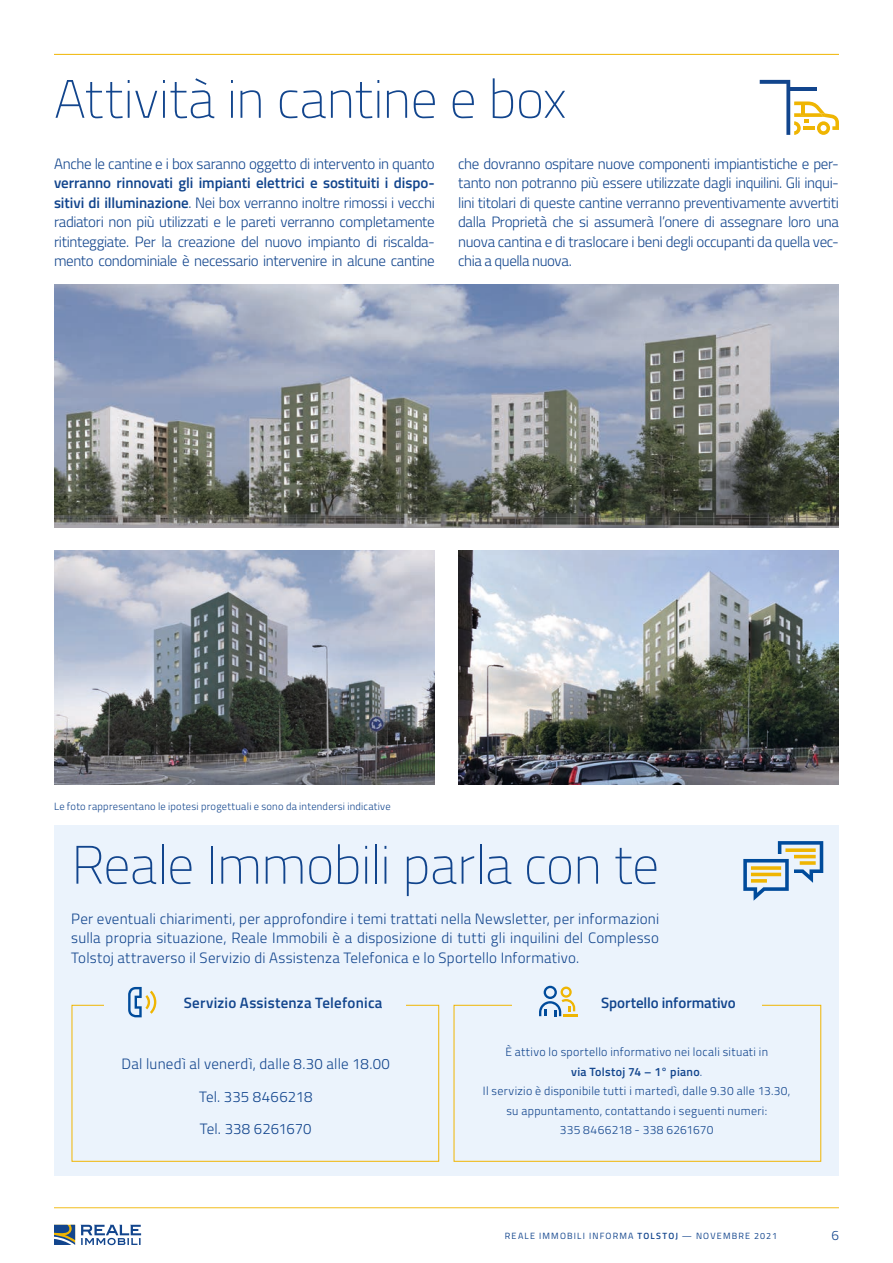
<style>
.page{position:relative;width:893px;height:1263px;background:#fff}
.page>*{position:absolute;margin:0;border:0;box-sizing:border-box;transform-origin:0 0}
.t1{font:100 54px "Titillium";letter-spacing:-.01em;color:#12458d}
.t2{font:300 15px/19.5px "Titillium";letter-spacing:-.01em;color:#12458d;text-align:justify}
.t3{font:300 15px "Titillium";letter-spacing:.015em;color:#12458d}
.t4{font:600 15px "Titillium";letter-spacing:.015em;color:#12458d}
.t5{font:600 15px "Titillium";letter-spacing:-.005em;color:#12458d}
.t6{font:300 13.65px "Titillium";color:#12458d}
.t7{font:300 12px/19.5px "Titillium";letter-spacing:.025em;color:#12458d;text-align:center}
.t8{font:600 12px "Titillium";letter-spacing:.025em;color:#12458d}
.t9{font:300 10.5px "Titillium";letter-spacing:.02em;color:#12458d}
.t10{font:9px "Titillium";letter-spacing:.13em;color:#12458d}
.s1{font-weight:600}
.s2{font-weight:300}
</style>
<div class="page">
<svg style="left:54px;top:1225px;width:21px;height:20px"></svg>
<svg style="left:81px;top:1225px;width:60px;height:20px"></svg>
<hr style="left:54px;top:1207px;width:785px;height:1px;background:#f2bd1c">
<hr style="left:54px;top:54px;width:785px;height:1px;background:#f0b502">
<img style="left:54px;top:284px;width:785px;height:243px">
<svg style="left:760px;top:80px;width:79px;height:55px"></svg>
<div style="left:54px;top:825px;width:785px;height:350px;background:#ebf3fc"></div>
<div style="left:72px;top:1005px;width:367px;height:157px;border:1px solid #f0b502"></div>
<div style="left:454px;top:1005px;width:367px;height:157px;border:1px solid #f0b502"></div>
<div style="left:105px;top:989px;width:301px;height:32px;background:#ebf3fc"></div>
<div style="left:513px;top:989px;width:249px;height:32px;background:#ebf3fc"></div>
<svg style="left:743px;top:841px;width:80px;height:60px"></svg>
<svg style="left:539px;top:986px;width:39px;height:30px"></svg>
<svg style="left:128px;top:987px;width:28px;height:30px"></svg>
<img style="left:54px;top:551px;width:381px;height:233px">
<img style="left:458px;top:551px;width:381px;height:233px">
<p class="t1" style="left:54px;top:60px;width:514px">Attività in cantine e box</p>
<p class="t2" style="left:458px;top:153px;width:382px">che dovranno ospitare nuove componenti impiantistiche e per&shy;tanto non potranno più essere utilizzate dagli inquilini. Gli inqui&shy;lini titolari di queste cantine verranno preventivamente avvertiti dalla Proprietà che si assumerà l’onere di assegnare loro una nuova cantina e di traslocare i beni degli occupanti da quella vec&shy;chia a quella nuova.</p>
<p class="t2" style="left:54px;top:153px;width:382px">Anche le cantine e i box saranno oggetto di intervento in quanto <span class="s1">verranno rinnovati gli impianti elettrici e sostituiti i dispo&shy;sitivi di illuminazione</span>. Nei box verranno inoltre rimossi i vecchi radiatori non più utilizzati e le pareti verranno completamente ritinteggiate. Per la creazione del nuovo impianto di riscalda&shy;mento condominiale è necessario intervenire in alcune cantine</p>
<p class="t9" style="left:54px;top:798px;width:338px">Le foto rappresentano le ipotesi progettuali e sono da intendersi indicative</p>
<p class="t1" style="left:71px;top:826px;width:589px">Reale Immobili parla con te</p>
<p class="t2" style="left:71px;top:908px;width:589px">Per eventuali chiarimenti, per approfondire i temi trattati nella Newsletter, per informazioni sulla propria situazione, Reale Immobili è a disposizione di tutti gli inquilini del Complesso Tolstoj attraverso il Servizio di Assistenza Telefonica e lo Sportello Informativo.</p>
<p class="t4" style="left:184px;top:991px;width:200px">Servizio Assistenza Telefonica</p>
<p class="t5" style="left:601px;top:991px;width:136px">Sportello informativo</p>
<p class="t3" style="left:121px;top:1053px;width:270px">Dal lunedì al venerdì, dalle 8.30 alle 18.00</p>
<p class="t2" style="left:199px;top:1086px;width:115px">Tel. 335 8466218</p>
<p class="t2" style="left:200px;top:1118px;width:113px">Tel. 338 6261670</p>
<p class="t7" style="left:505px;top:1042px;width:264px">È attivo lo sportello informativo nei locali situati in</p>
<p class="t8" style="left:571px;top:1062px;width:133px">via Tolstoj 74 – 1° piano<span class="s2">.</span></p>
<p class="t7" style="left:483px;top:1081px;width:309px">Il servizio è disponibile tutti i martedì, dalle 9.30 alle 13.30, su appuntamento, contattando i seguenti numeri:</p>
<p class="t7" style="left:560px;top:1120px;width:155px">335 8466218 - 338 6261670</p>
<p class="t10" style="left:505px;top:1229px;width:274px">REALE IMMOBILI INFORMA <span class="s1">TOLSTOJ</span> — NOVEMBRE 2021</p>
<p class="t6" style="left:831px;top:1225px;width:9px">6</p>
</div>
